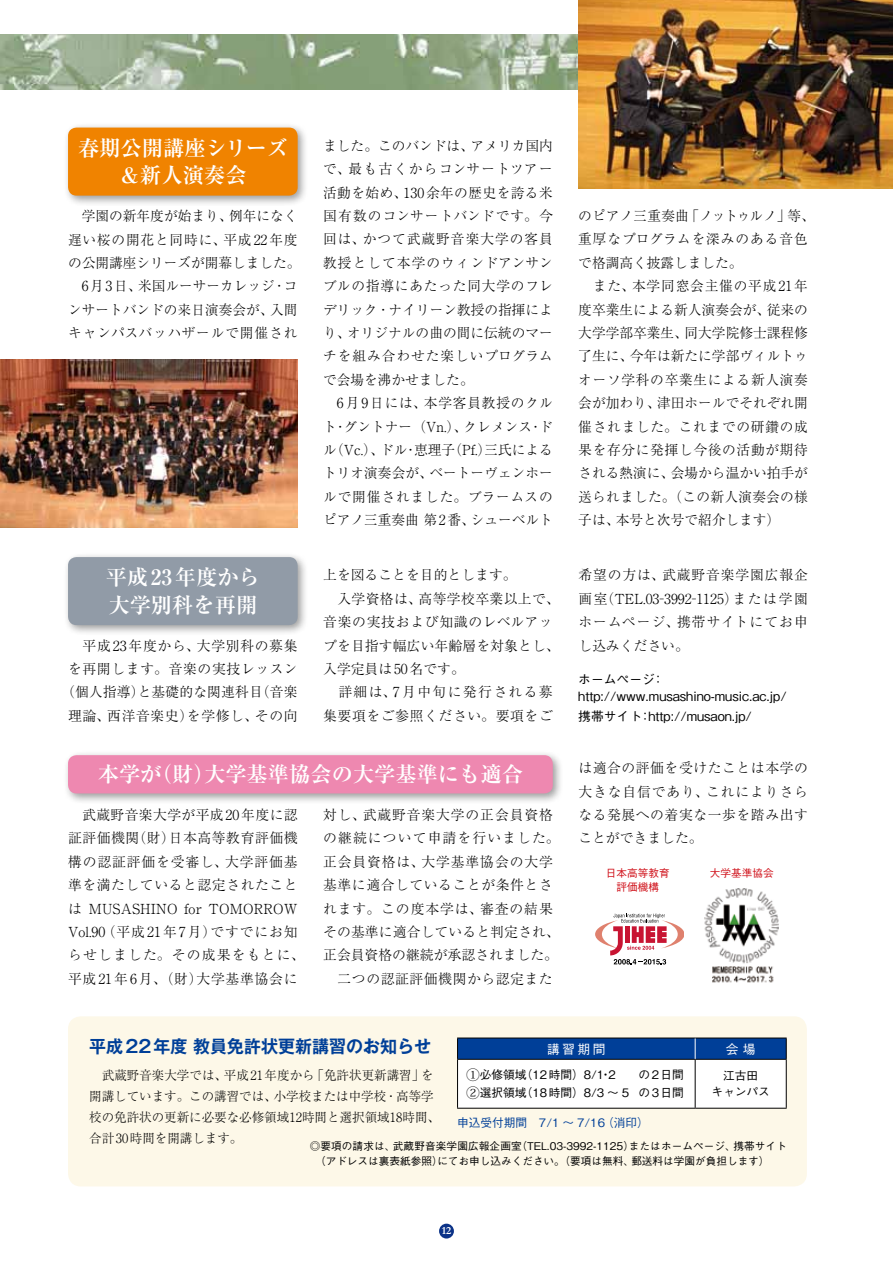
<style>
.page{position:relative;width:893px;height:1263px;background:#fff}
.page>*{position:absolute;margin:0;border:0;box-sizing:border-box;transform-origin:0 0}
.t1{font:700 21.3px/27.6px "Ryumin Pro";color:#fff;text-align:center}
.t2{font:700 17.55px "Gothic MB101 Pro De";color:#003f98}
.t3{font:300 13.8px/23.4px "Ryumin Pro";letter-spacing:.04em;color:#000}
.t4{font:300 13.8px/23.4px "Ryumin Pro";color:#000}
.t5{font:300 13.8px/23.4px "Ryumin Pro";letter-spacing:.005em;color:#000}
.t6{font:300 12.75px/21.3px "Ryumin Pro";color:#000}
.t7{font:500 12.75px/17px "Gothic BBB Pro";color:#000}
.t8{font:500 12.75px "Gothic BBB Pro";letter-spacing:.2em;color:#fff}
.t9{font:500 11.7px/18px "Gothic BBB Pro";color:#000;text-align:right}
.t10{font:500 11.7px "Gothic BBB Pro";color:#003f98}
.t11{font:700 10.95px "Garamond";color:#fff}
.t12{font:500 10.65px/14.9px "Gothic BBB Pro";color:#000}
.t13{font:500 10.65px/13.8px "Gothic BBB Pro";color:#d0121b;text-align:center}
.s1{font-family:"Koz Min Pro";font-weight:400;font-size:13.8px}
</style>
<div class="page">
<div style="left:439px;top:1224px;width:15px;height:14px;background:#0c3388;border-radius:50%"></div>
<img style="left:0;top:34px;width:578px;height:55px">
<img style="left:0;top:359px;width:298px;height:168px">
<img style="left:578px;top:0;width:315px;height:189px">
<div style="left:63px;top:122px;width:246px;height:85px;background:#000;opacity:.4"></div>
<div style="left:68px;top:128px;width:230px;height:68px;background:#f08300;border-radius:9px"></div>
<div style="left:63px;top:552px;width:246px;height:85px;background:#000;opacity:.4"></div>
<div style="left:68px;top:557px;width:230px;height:68px;background:#919ba7;border-radius:9px"></div>
<div style="left:68px;top:1016px;width:739px;height:170px;background:#fdf8e8;border-radius:13px"></div>
<hr style="left:457px;top:1037px;width:238px;height:1px;background:#000">
<hr style="left:695px;top:1037px;width:92px;height:1px;background:#000">
<hr style="left:457px;top:1108px;width:238px;height:1px;background:#000">
<hr style="left:695px;top:1108px;width:92px;height:1px;background:#000">
<svg style="left:457px;top:1038px;width:330px;height:70px;background:#acbdd7"></svg>
<div style="left:63px;top:750px;width:501px;height:54px;background:#000;opacity:.4"></div>
<div style="left:68px;top:755px;width:485px;height:38px;background:#ee88b0;border-radius:9px"></div>
<svg style="left:595px;top:914px;width:88px;height:50px"></svg>
<img style="left:705px;top:889px;width:74px;height:94px">
<h1 class="t1" style="left:78px;top:133px;width:211px">春期公開講座シリーズ＆新人演奏会</h1>
<p class="t4" style="left:68px;top:203px;width:234px">　学園の新年度が始まり、例年になく遅い桜の開花と同時に、平成22年度の公開講座シリーズが開幕しました。　6月3日、米国ルーサーカレッジ・コンサートバンドの来日演奏会が、入間キャンパスバッハザールで開催され</p>
<p class="t5" style="left:323px;top:133px;width:231px">ました。このバンドは、アメリカ国内で、最も古くからコンサートツアー活動を始め、130余年の歴史を誇る米国有数のコンサートバンドです。今回は、かつて武蔵野音楽大学の客員教授として本学のウィンドアンサンブルの指導にあたった同大学のフレデリック・ナイリーン教授の指揮により、オリジナルの曲の間に伝統のマーチを組み合わせた楽しいプログラムで会場を沸かせました。<br>　6月9日には、本学客員教授のクルト・グントナー（Vn.）、クレメンス・ドル（Vc.）、ドル・恵理子（Pf.）三氏によるトリオ演奏会が、ベートーヴェンホールで開催されました。ブラームスのピアノ三重奏曲 第2番、シューベルト</p>
<p class="t4" style="left:578px;top:203px;width:238px">のピアノ三重奏曲「ノットゥルノ」等、重厚なプログラムを深みのある音色で格調高く披露しました。<br>　また、本学同窓会主催の平成21年度卒業生による新人演奏会が、従来の大学学部卒業生、同大学院修士課程修了生に、今年は新たに学部ヴィルトゥオーソ学科の卒業生による新人演奏会が加わり、津田ホールでそれぞれ開催されました。これまでの研鑽の成果を存分に発揮し今後の活動が期待される熱演に、会場から温かい拍手が送られました。（この新人演奏会の様子は、本号と次号で紹介します）</p>
<h1 class="t1" style="left:106px;top:562px;width:156px;text-align:left">平成23年度から大学別科を再開</h1>
<p class="t3" style="left:61px;top:633px;width:238px;text-align:center">　平成23年度から、大学別科の募集を再開します。音楽の実技レッスン（個人指導）と基礎的な関連科目（音楽理論、西洋音楽史）を学修し、その向</p>
<p class="t3" style="left:323px;top:562px;width:238px">上を図ることを目的とします。<br>　入学資格は、高等学校卒業以上で、音楽の実技および知識のレベルアップを目指す幅広い年齢層を対象とし、入学定員は50名です。<br>　詳細は、7月中旬に発行される募集要項をご参照ください。要項をご</p>
<p class="t3" style="left:578px;top:562px;width:231px;text-align:justify">希望の方は、武蔵野音楽学園広報企画室（TEL.03-3992-1125）または学園ホームページ、携帯サイトにてお申し込みください。</p>
<p class="t7" style="left:578px;top:669px;width:210px">ホームページ：http://www.musashino-music.ac.jp/</p>
<p class="t7" style="left:578px;top:706px;width:175px">携帯サイト：http://musaon.jp/</p>
<h1 class="t1" style="left:98px;top:759px;width:427px">本学が（財）大学基準協会の大学基準にも適合</h1>
<p class="t3" style="left:68px;top:802px;width:238px">　武蔵野音楽大学が平成20年度に認証評価機関（財）日本高等教育評価機構の認証評価を受審し、大学評価基準を満たしていると認定されたことは MUSASHINO for TOMORROW<br>Vol.90（平成21年7月）ですでにお知らせしました。その成果をもとに、平成21年6月、（財）大学基準協会に</p>
<p class="t3" style="left:323px;top:802px;width:238px">対し、武蔵野音楽大学の正会員資格の継続について申請を行いました。正会員資格は、大学基準協会の大学基準に適合していることが条件とされます。この度本学は、審査の結果その基準に適合していると判定され、正会員資格の継続が承認されました。　二つの認証評価機関から認定また</p>
<p class="t3" style="left:578px;top:755px;width:231px;text-align:justify">は適合の評価を受けたことは本学の大きな自信であり、これによりさらなる発展への着実な一歩を踏み出すことができました。</p>
<p class="t13" style="left:606px;top:865px;width:65px">日本高等教育評価機構</p>
<p class="t13" style="left:710px;top:865px;width:65px">大学基準協会</p>
<p class="t2" style="left:89px;top:1032px;width:343px">平成22年度 教員免許状更新講習のお知らせ</p>
<p class="t6" style="left:89px;top:1063px;width:352px">　武蔵野音楽大学では、平成21年度から「免許状更新講習」を開講しています。この講習では、小学校または中学校・高等学校の免許状の更新に必要な必修領域12時間と選択領域18時間、合計30時間を開講します。</p>
<p class="t12" style="left:315px;top:1138px;width:473px;text-indent:-5px">◎要項の請求は、武蔵野音楽学園広報企画室（TEL.03-3992-1125）またはホームページ、携帯サイト（アドレスは裏表紙参照）にてお申し込みください。（要項は無料、郵送料は学園が負担します）</p>
<p class="t8" style="left:547px;top:1038px;width:60px">講習期間</p>
<p class="t8" style="left:726px;top:1038px;width:31px">会場</p>
<p class="t9" style="left:466px;top:1064px;width:151px"><span class="s1">①</span>必修領域（12時間）8/1・2</p>
<p class="t9" style="left:466px;top:1064px;width:219px">の2日間<br><span class="s1">②</span>選択領域（18時間）8/3 〜 5 の3日間</p>
<p class="t9" style="left:711px;top:1066px;width:60px;line-height:15.9px;text-align:center">江古田<br>キャンパス</p>
<p class="t10" style="left:457px;top:1113px;width:193px">申込受付期間　7/1 〜 7/16（消印）</p>
<p class="t11" style="left:442px;top:1224px;width:11px">12</p>
</div>
